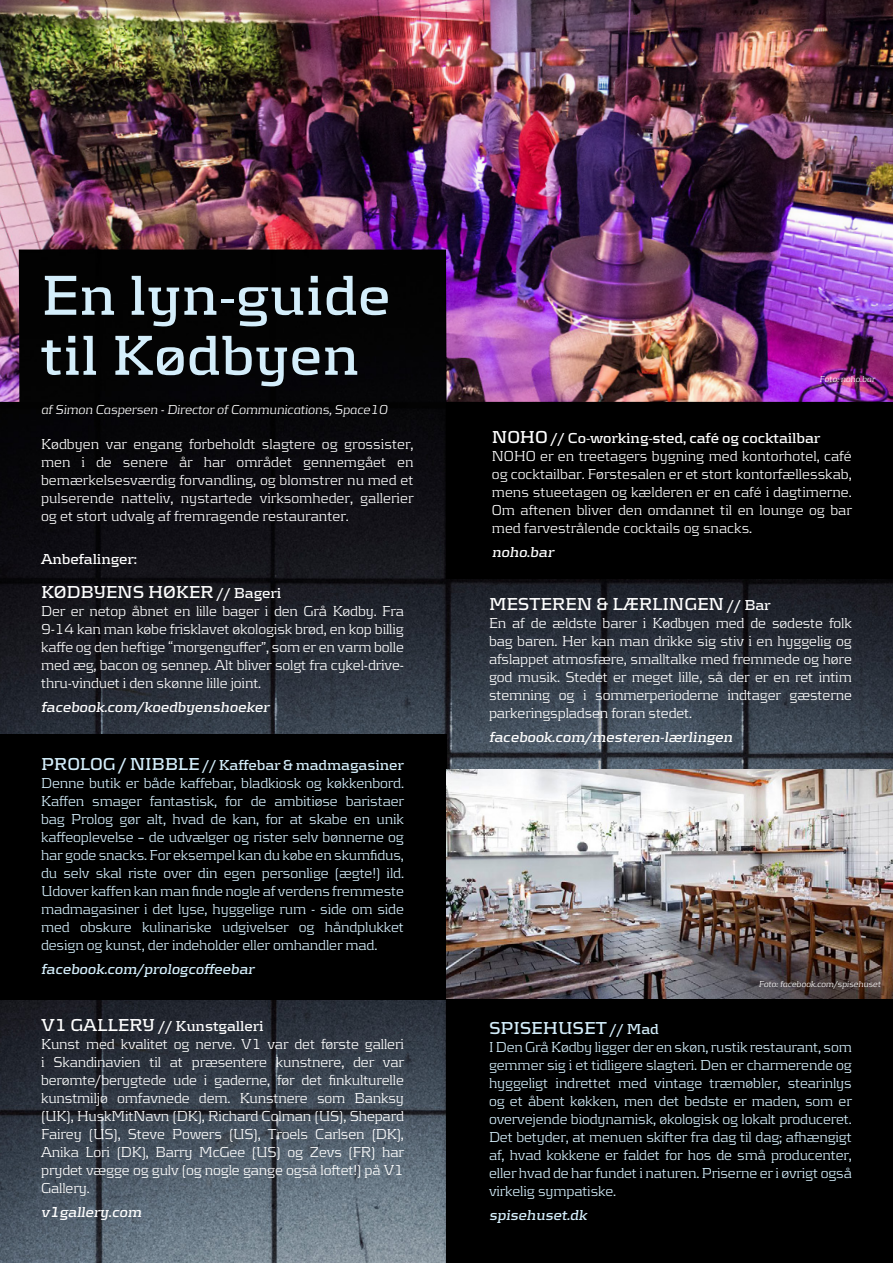
<style>
.page{position:relative;width:893px;height:1263px;background:#fff}
.page>*{position:absolute;margin:0;border:0;box-sizing:border-box;transform-origin:0 0}
.t1{font:700 58.5px "Kontrapunkt";color:#d4eefb}
.t2{font:700 18px "Kontrapunkt";letter-spacing:-.01em;color:#fff}
.t3{font:700 18px "Kontrapunkt";letter-spacing:-.01em;color:#d4eefb}
.t4{font:300 15px/18px "Kontrapunkt";letter-spacing:-.01em;color:#fff;text-align:justify}
.t5{font:300 15px/18px "Kontrapunkt";letter-spacing:-.01em;color:#d4eefb;text-align:justify}
.t6{font:700 15px "Kontrapunkt";letter-spacing:-.01em;color:#fff}
.t7{font:700 15px "Kontrapunkt";letter-spacing:-.01em;color:#d4eefb}
.t8{font:italic 300 13.5px "Kontrapunkt";letter-spacing:-.01em;color:#fff}
.t9{font:italic 300 9px "Kontrapunkt";color:#fff}
.s1{font-size:15px}
.s2{font-size:18px}
</style>
<div class="page">
<img style="left:0;top:1000px;width:446px;height:263px">
<img style="left:0;top:402px;width:893px;height:368px">
<div style="left:446px;top:873px;width:447px;height:390px;background:#000"></div>
<div style="left:446px;top:167px;width:447px;height:412px;background:#000"></div>
<div style="left:0;top:734px;width:446px;height:266px;background:#000"></div>
<img style="left:446px;top:770px;width:447px;height:229px">
<img style="left:0;top:0;width:893px;height:402px">
<p class="t1" style="left:41px;top:261px;width:351px">En lyn-guide</p>
<p class="t1" style="left:41px;top:321px;width:320px">til Kødbyen</p>
<p class="t8" style="left:41px;top:401px;width:348px">af Simon Caspersen - Director of Communications, Space10</p>
<p class="t4" style="left:41px;top:435px;width:374px">Kødbyen var engang forbeholdt slagtere og grossister, men i de senere år har området gennemgået en bemærkelsesværdig forvandling, og blomstrer nu med et pulserende natteliv, nystartede virksomheder, gallerier og et stort udvalg af fremragende restauranter.</p>
<p class="t6" style="left:41px;top:551px;width:97px">Anbefalinger:</p>
<p class="t2" style="left:41px;top:581px;width:242px">KØDBYENS HØKER <span class="s1">// Bageri</span></p>
<p class="t4" style="left:41px;top:602px;width:364px">Der er netop åbnet en lille bager i den Grå Kødby. Fra 9-14 kan man købe frisklavet økologisk brød, en kop billig kaffe og den heftige “morgenguffer”, som er en varm bolle med æg, bacon og sennep. Alt bliver solgt fra cykel-drive&shy;thru-vinduet i den skønne lille joint.</p>
<p class="t6" style="left:41px;top:698px;width:232px">facebook.com/koedbyenshoeker</p>
<p class="t7" style="left:41px;top:756px;width:364px"><span class="s2">PROLOG / NIBBLE</span> // Kaffebar &amp; madmagasiner</p>
<p class="t5" style="left:41px;top:773px;width:364px">Denne butik er både kaffebar, bladkiosk og køkkenbord.<br>Kaffen smager fantastisk, for de ambitiøse baristaer bag Prolog gør alt, hvad de kan, for at skabe en unik kaffeoplevelse – de udvælger og rister selv bønnerne og har gode snacks. For eksempel kan du købe en skumfidus, du selv skal riste over din egen personlige (ægte!) ild.<br>Udover kaffen kan man finde nogle af verdens fremmeste madmagasiner i det lyse, hyggelige rum - side om side med obskure kulinariske udgivelser og håndplukket design og kunst, der indeholder eller omhandler mad.</p>
<p class="t7" style="left:41px;top:960px;width:217px">facebook.com/prologcoffeebar</p>
<p class="t6" style="left:41px;top:1017px;width:224px"><span class="s2">V1 GALLERY</span> // Kunstgalleri</p>
<p class="t4" style="left:41px;top:1035px;width:364px">Kunst med kvalitet og nerve. V1 var det første galleri i Skandinavien til at præsentere kunstnere, der var berømte/berygtede ude i gaderne, før det finkulturelle kunstmiljø omfavnede dem. Kunstnere som Banksy (UK), HuskMitNavn (DK), Richard Colman (US), Shepard Fairey (US), Steve Powers (US), Troels Carlsen (DK), Anika Lori (DK), Barry McGee (US) og Zevs (FR) har prydet vægge og gulv (og nogle gange også loftet!) på V1<br>Gallery.</p>
<p class="t6" style="left:41px;top:1203px;width:104px">v1gallery.com</p>
<p class="t9" style="left:820px;top:373px;width:57px">Foto: noho.bar</p>
<p class="t6" style="left:492px;top:429px;width:330px"><span class="s2">NOHO</span> // Co-working-sted, café og cocktailbar</p>
<p class="t4" style="left:492px;top:446px;width:362px">NOHO er en treetagers bygning med kontorhotel, café og cocktailbar. Førstesalen er et stort kontorfællesskab, mens stueetagen og kælderen er en café i dagtimerne.<br>Om aftenen bliver den omdannet til en lounge og bar med farvestrålende cocktails og snacks.</p>
<p class="t6" style="left:492px;top:543px;width:66px">noho.bar</p>
<p class="t2" style="left:489px;top:593px;width:283px">MESTEREN &amp; LÆRLINGEN <span class="s1">// Bar</span></p>
<p class="t4" style="left:489px;top:614px;width:364px">En af de ældste barer i Kødbyen med de sødeste folk bag baren. Her kan man drikke sig stiv i en hyggelig og afslappet atmosfære, smalltalke med fremmede og høre god musik. Stedet er meget lille, så der er en ret intim stemning og i sommerperioderne indtager gæsterne parkeringspladsen foran stedet.</p>
<p class="t6" style="left:489px;top:728px;width:247px">facebook.com/mesteren-lærlingen</p>
<p class="t9" style="left:759px;top:979px;width:123px">Foto: facebook.com/spisehuset</p>
<p class="t3" style="left:489px;top:1017px;width:171px">SPISEHUSET <span class="s1">// Mad</span></p>
<p class="t5" style="left:489px;top:1037px;width:364px">I Den Grå Kødby ligger der en skøn, rustik restaurant, som gemmer sig i et tidligere slagteri. Den er charmerende og hyggeligt indrettet med vintage træmøbler, stearinlys og et åbent køkken, men det bedste er maden, som er overvejende biodynamisk, økologisk og lokalt produceret.<br>Det betyder, at menuen skifter fra dag til dag; afhængigt af, hvad kokkene er faldet for hos de små producenter, eller hvad de har fundet i naturen. Priserne er i øvrigt også virkelig sympatiske.</p>
<p class="t7" style="left:489px;top:1206px;width:102px">spisehuset.dk</p>
</div>
